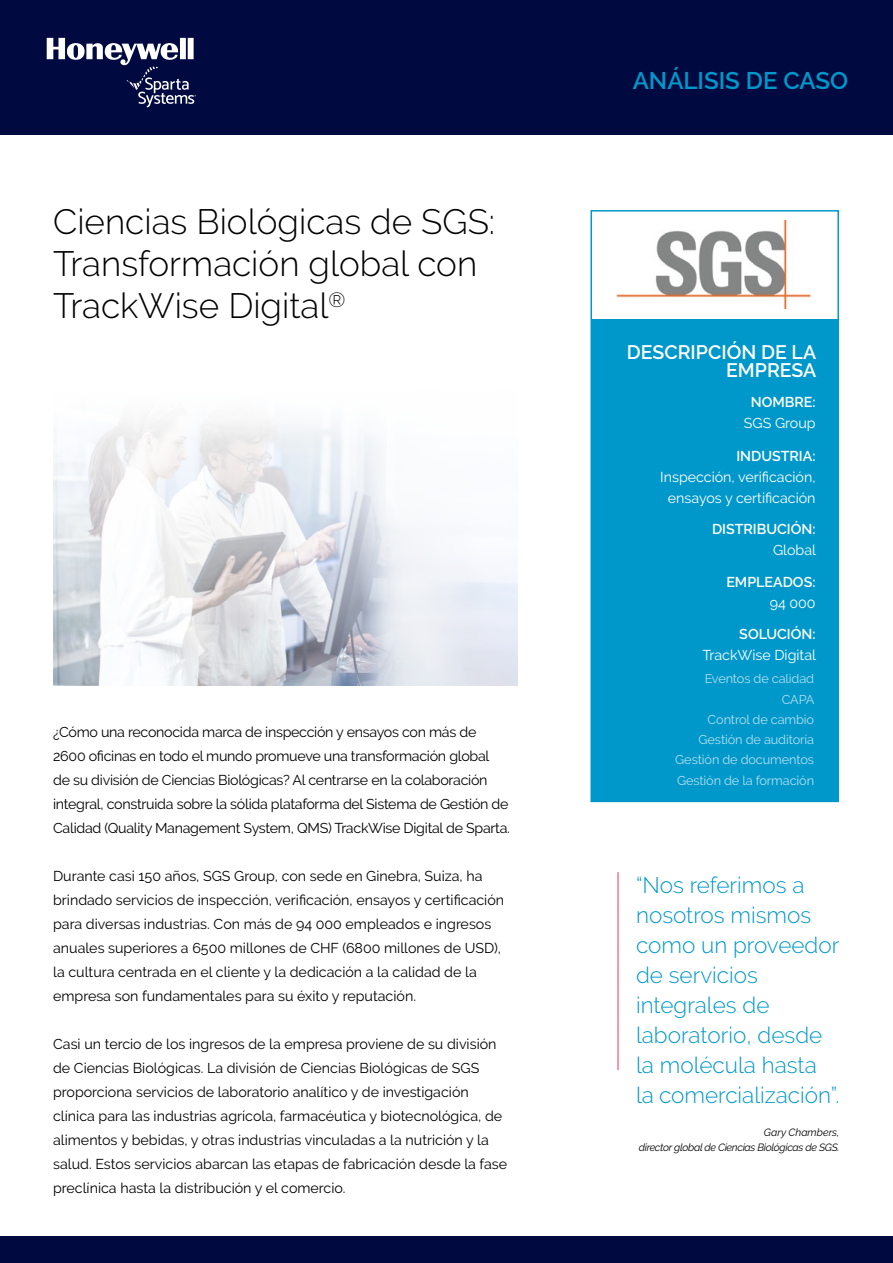
<style>
.page{position:relative;width:893px;height:1263px;background:#fff}
.page>*{position:absolute;margin:0;border:0;box-sizing:border-box;transform-origin:0 0}
.HL{font:300 35.1px "Raleway";color:#000}
.t1{font:600 24px "Raleway";color:#0098ca}
.t2{font:300 22.5px/30px "Raleway";color:#0098ca}
.t3{font:600 19.5px/18px "Raleway";color:#fff;text-align:right}
.Bodycopy{font:14.25px/24px "Raleway";color:#000}
.Bodycopy-2{font:14.25px/24px "Raleway";letter-spacing:-.02em;color:#000}
.t4{font:14.25px "Raleway";color:#fff}
.t5{font:600 14.25px "Raleway";color:#fff}
.t6{font:12.75px/20.2px "Raleway";letter-spacing:-.01em;color:#fff;text-align:right}
.t7{font:italic 10.5px "Raleway";letter-spacing:-.03em;color:#000}
.t8{font:italic 10.5px "Raleway";color:#000}
</style>
<div class="page">
<div style="left:0;top:0;width:893px;height:134px;background:#000a41"></div>
<div style="left:0;top:1237px;width:893px;height:26px;background:#000a41"></div>
<svg style="left:47px;top:38px;width:149px;height:69px"></svg>
<div style="left:591px;top:319px;width:247px;height:482px;background:#0098ca"></div>
<div style="left:590px;top:210px;width:249px;height:592px;border:2px solid #0098ca"></div>
<img style="left:617px;top:221px;width:194px;height:87px">
<img style="left:53px;top:420px;width:465px;height:266px">
<hr style="left:618px;top:872px;width:1px;height:198px;background:#e63562">
<p class="HL" style="left:53px;top:201px;width:444px">Ciencias Biológicas de SGS:</p>
<p class="HL" style="left:53px;top:243px;width:426px">Transformación global con</p>
<p class="HL" style="left:53px;top:285px;width:294px">TrackWise Digital<sup>®</sup></p>
<p class="Bodycopy-2" style="left:53px;top:720px;width:425px">¿Cómo una reconocida marca de inspección y ensayos con más de</p>
<p class="Bodycopy-2" style="left:53px;top:744px;width:458px">2600 oficinas en todo el mundo promueve una transformación global de su división de Ciencias Biológicas? Al centrarse en la colaboración integral, construida sobre la sólida plataforma del Sistema de Gestión de Calidad (Quality Management System, QMS) TrackWise Digital de Sparta.</p>
<p class="Bodycopy" style="left:53px;top:864px;width:453px">Durante casi 150 años, SGS Group, con sede en Ginebra, Suiza, ha brindado servicios de inspección, verificación, ensayos y certificación para diversas industrias. Con más de 94 000 empleados e ingresos anuales superiores a 6500 millones de CHF (6800 millones de USD), la cultura centrada en el cliente y la dedicación a la calidad de la empresa son fundamentales para su éxito y reputación.</p>
<p class="Bodycopy" style="left:53px;top:1032px;width:456px">Casi un tercio de los ingresos de la empresa proviene de su división de Ciencias Biológicas. La división de Ciencias Biológicas de SGS proporciona servicios de laboratorio analítico y de investigación clínica para las industrias agrícola, farmacéutica y biotecnológica, de alimentos y bebidas, y otras industrias vinculadas a la nutrición y la salud. Estos servicios abarcan las etapas de fabricación desde la fase preclínica hasta la distribución y el comercio.</p>
<h2 class="t1" style="left:633px;top:67px;width:217px">ANÁLISIS DE CASO</h2>
<p class="t3" style="left:627px;top:343px;width:191px">DESCRIPCIÓN DE LA<br>EMPRESA</p>
<p class="t5" style="left:751px;top:394px;width:66px">NOMBRE:</p>
<p class="t4" style="left:744px;top:414px;width:73px">SGS Group</p>
<p class="t5" style="left:736px;top:448px;width:81px">INDUSTRIA:</p>
<p class="t4" style="left:660px;top:468px;width:157px">Inspección, verificación,</p>
<p class="t4" style="left:668px;top:489px;width:149px">ensayos y certificación</p>
<p class="t5" style="left:712px;top:521px;width:105px">DISTRIBUCIÓN:</p>
<p class="t4" style="left:773px;top:542px;width:44px">Global</p>
<p class="t5" style="left:726px;top:574px;width:91px">EMPLEADOS:</p>
<p class="t4" style="left:770px;top:594px;width:47px">94 000</p>
<p class="t5" style="left:739px;top:626px;width:78px">SOLUCIÓN:</p>
<p class="t4" style="left:702px;top:647px;width:115px">TrackWise Digital</p>
<p class="t6" style="left:675px;top:669px;width:141px">Eventos de calidad<br>CAPA<br>Control de cambio<br>Gestión de auditoría<br>Gestión de documentos<br>Gestión de la formación</p>
<p class="t2" style="left:636px;top:870px;width:170px">“Nos referimos a</p>
<p class="t2" style="left:636px;top:900px;width:177px">nosotros mismos</p>
<p class="t2" style="left:636px;top:930px;width:205px">como un proveedor</p>
<p class="t2" style="left:636px;top:960px;width:123px">de servicios</p>
<p class="t2" style="left:636px;top:990px;width:135px">integrales de</p>
<p class="t2" style="left:636px;top:1020px;width:188px">laboratorio, desde</p>
<p class="t2" style="left:636px;top:1050px;width:205px">la molécula hasta la comercialización”.</p>
<p class="t8" style="left:764px;top:1126px;width:77px">Gary Chambers,</p>
<p class="t7" style="left:639px;top:1141px;width:202px">director global de Ciencias Biológicas de SGS.</p>
</div>
